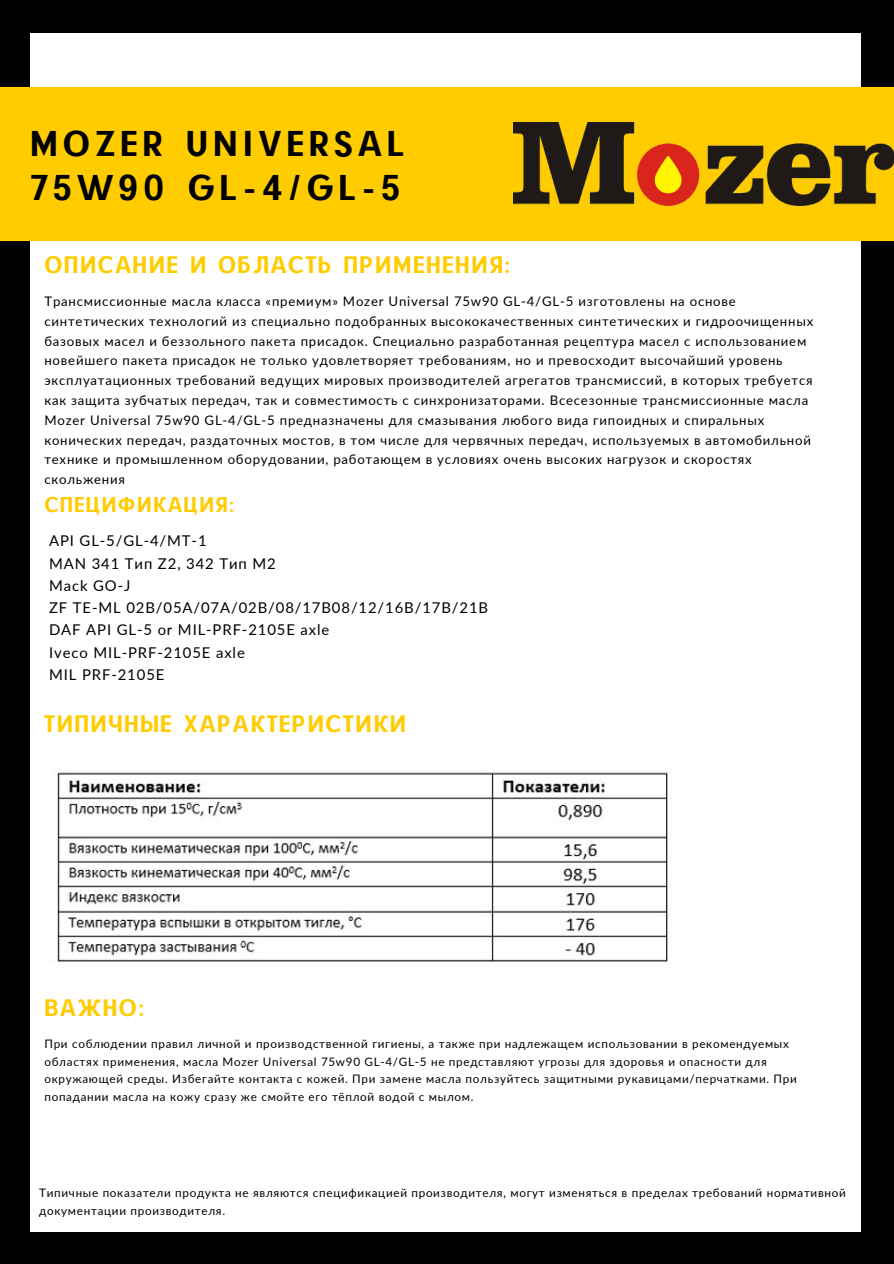
<style>
.page{position:relative;width:894px;height:1264px;background:#fff}
.page>*{position:absolute;margin:0;border:0;box-sizing:border-box;transform-origin:0 0}
.t1{font:34.8px/44px "CAT Neuzeit";letter-spacing:.16em;color:#000}
.t2{font:23.25px "CAT Neuzeit";letter-spacing:.08em;color:#fc0}
.t3{font:20.85px "CAT Neuzeit";letter-spacing:.08em;color:#fc0}
.t4{font:14.85px/22.2px "Lato";letter-spacing:.06em;color:#000}
.t5{font:13.2px/19.8px "Lato";letter-spacing:.06em;color:#000}
.t6{font:11.7px/17.5px "Lato";letter-spacing:.06em;color:#000}
</style>
<div class="page">
<div style="left:0;top:0;width:893px;height:1263px;background:#000"></div>
<div style="left:30px;top:33px;width:830px;height:1198px;background:#fff"></div>
<div style="left:0;top:87px;width:893px;height:154px;background:#fc0"></div>
<img style="left:513px;top:122px;width:380px;height:84px">
<img style="left:57px;top:772px;width:611px;height:190px">
<h1 class="t1" style="left:30px;top:121px;width:375px">MOZER UNIVERSAL<br>75W90 GL-4/GL-5</h1>
<h2 class="t2" style="left:45px;top:250px;width:467px">ОПИСАНИЕ И ОБЛАСТЬ ПРИМЕНЕНИЯ:</h2>
<p class="t5" style="left:44px;top:291px;width:770px">Трансмиссионные масла класса «премиум» Mozer Universal 75w90 GL-4/GL-5 изготовлены на основе синтетических технологий из специально подобранных высококачественных синтетических и гидроочищенных базовых масел и беззольного пакета присадок. Специально разработанная рецептура масел с использованием новейшего пакета присадок не только удовлетворяет требованиям, но и превосходит высочайший уровень эксплуатационных требований ведущих мировых производителей агрегатов трансмиссий, в которых требуется как защита зубчатых передач, так и совместимость с синхронизаторами. Всесезонные трансмиссионные масла Mozer Universal 75w90 GL-4/GL-5 предназначены для смазывания любого вида гипоидных и спиральных конических передач, раздаточных мостов, в том числе для червячных передач, используемых в автомобильной технике и промышленном оборудовании, работающем в условиях очень высоких нагрузок и скоростях скольжения</p>
<h3 class="t3" style="left:45px;top:492px;width:191px">СПЕЦИФИКАЦИЯ:</h3>
<p class="t4" style="left:49px;top:529px;width:440px">API GL-5/GL-4/MT-1<br>MAN 341 Тип Z2, 342 Тип M2<br>Mack GO-J<br>ZF TE-ML 02B/05A/07A/02B/08/17B08/12/16B/17B/21B<br>DAF API GL-5 or MIL-PRF-2105E axle<br>Iveco MIL-PRF-2105E axle<br>MIL PRF-2105E</p>
<h2 class="t2" style="left:44px;top:708px;width:363px">ТИПИЧНЫЕ ХАРАКТЕРИСТИКИ</h2>
<h2 class="t2" style="left:45px;top:993px;width:101px">ВАЖНО:</h2>
<p class="t6" style="left:44px;top:1034px;width:753px">При соблюдении правил личной и производственной гигиены, а также при надлежащем использовании в рекомендуемых областях применения, масла Mozer Universal 75w90 GL-4/GL-5 не представляют угрозы для здоровья и опасности для окружающей среды. Избегайте контакта с кожей. При замене масла пользуйтесь защитными рукавицами/перчатками. При попадании масла на кожу сразу же смойте его тёплой водой с мылом.</p>
<p class="t6" style="left:39px;top:1183px;width:808px">Типичные показатели продукта не являются спецификацией производителя, могут изменяться в пределах требований нормативной документации производителя.</p>
</div>
